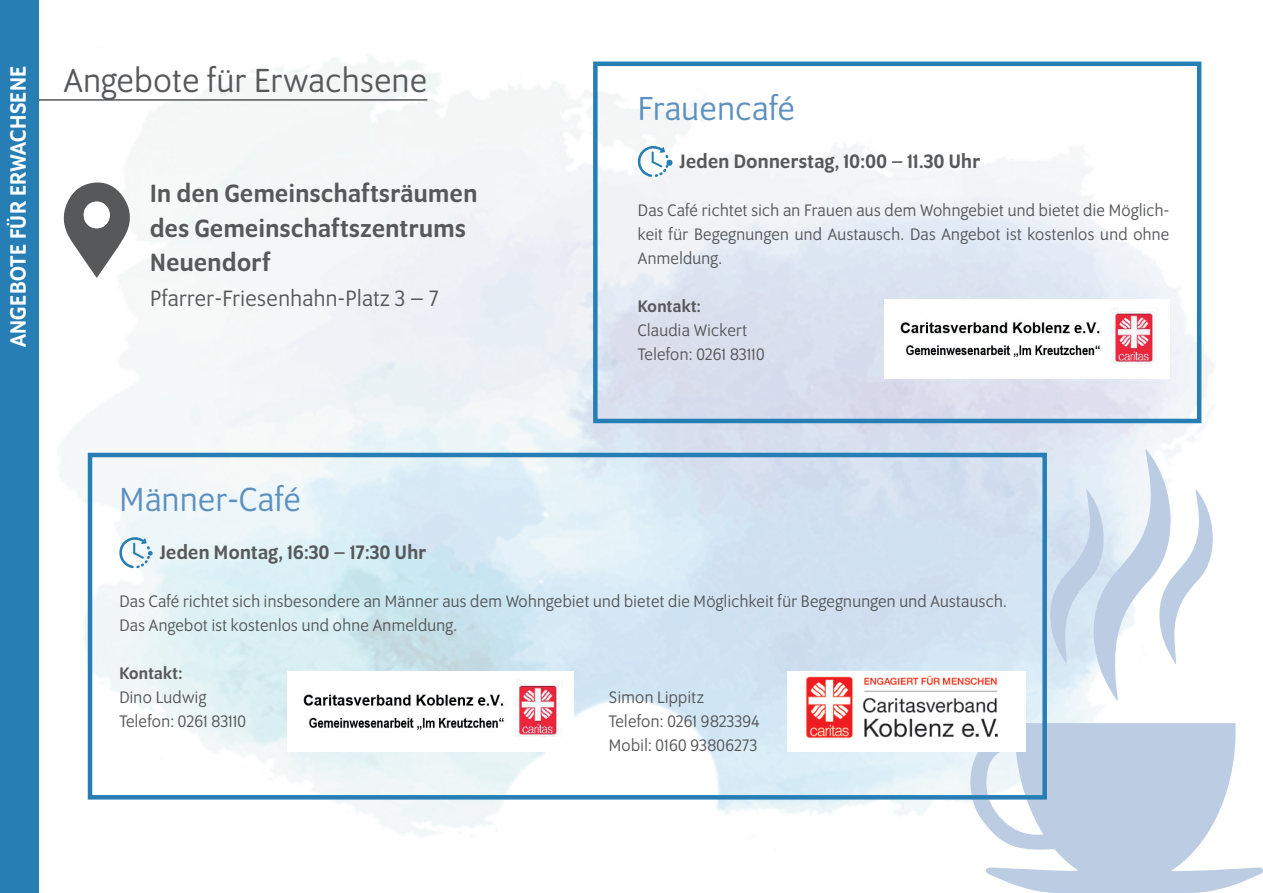
<style>
.page{position:relative;width:1263px;height:893px;background:#fff}
.page>*{position:absolute;margin:0;border:0;box-sizing:border-box;transform-origin:0 0}
.t1{font:36px "Program OT";letter-spacing:.02em;color:#57585a}
.t2{font:36px "Program OT";letter-spacing:.02em;color:#5c90c0}
.t3{font:500 27px/34.5px "Program OT";letter-spacing:.02em;color:#57585a}
.t4{font:24px "Program OT";letter-spacing:.02em;color:#57585a}
.t5{font:500 24px "Program OT";letter-spacing:.02em;color:#fff}
.t6{font:500 21px "Program OT";letter-spacing:.02em;color:#57585a}
.t7{font:18px/24px "Program OT";letter-spacing:.02em;color:#57585a}
.t8{font:500 18px "Program OT";letter-spacing:.02em;color:#57585a}
</style>
<div class="page">
<svg style="left:969px;top:723px;width:294px;height:170px;fill:#bbcce3"></svg>
<svg style="left:1050px;top:449px;width:163px;height:252px"></svg>
<div style="left:593px;top:62px;width:608px;height:361px;border:4px solid #267eb4"></div>
<div style="left:88px;top:453px;width:959px;height:346px;border:4px solid #267eb4"></div>
<svg style="left:638px;top:145px;width:34px;height:32px"></svg>
<svg style="left:119px;top:536px;width:34px;height:32px"></svg>
<hr style="left:0;top:99px;width:427px;height:2px;background:#57585a">
<svg style="left:63px;top:181px;width:69px;height:97px"></svg>
<div style="left:84px;top:202px;width:26px;height:26px;background:#fff;border-radius:50%"></div>
<img style="left:900px;top:307px;width:259px;height:58px">
<img style="left:303px;top:679px;width:260px;height:58px">
<img style="left:805px;top:675px;width:220px;height:76px">
<div style="left:0;top:0;width:38px;height:893px;background:#267eb4"></div>
<h3 class="t5" style="left:5px;top:347px;width:283px;rotate:-90deg">ANGEBOTE FÜR ERWACHSENE</h3>
<h1 class="t1" style="left:64px;top:60px;width:365px">Angebote für Erwachsene</h1>
<h2 class="t3" style="left:150px;top:176px;width:329px">In den Gemeinschaftsräumen des Gemeinschaftszentrums<br>Neuendorf</h2>
<h3 class="t4" style="left:150px;top:285px;width:290px">Pfarrer-Friesenhahn-Platz 3 – 7</h3>
<h1 class="t2" style="left:638px;top:88px;width:158px">Frauencafé</h1>
<p class="t6" style="left:680px;top:149px;width:302px">Jeden Donnerstag, 10:00 – 11.30 Uhr</p>
<p class="t7" style="left:638px;top:198px;width:533px;text-align:justify">Das Café richtet sich an Frauen aus dem Wohngebiet und bietet die Möglich&shy;keit für Begegnungen und Austausch. Das Angebot ist kostenlos und ohne Anmeldung.</p>
<p class="t8" style="left:638px;top:296px;width:65px">Kontakt:</p>
<p class="t7" style="left:638px;top:318px;width:128px">Claudia Wickert<br>Telefon: 0261 83110</p>
<h1 class="t2" style="left:119px;top:480px;width:183px">Männer-Café</h1>
<p class="t6" style="left:160px;top:540px;width:268px">Jeden Montag, 16:30 – 17:30 Uhr</p>
<p class="t7" style="left:119px;top:589px;width:889px">Das Café richtet sich insbesondere an Männer aus dem Wohngebiet und bietet die Möglichkeit für Begegnungen und Austausch.<br>Das Angebot ist kostenlos und ohne Anmeldung.</p>
<p class="t8" style="left:119px;top:663px;width:65px">Kontakt:</p>
<p class="t7" style="left:119px;top:685px;width:128px">Dino Ludwig<br>Telefon: 0261 83110</p>
<p class="t7" style="left:609px;top:685px;width:153px">Simon Lippitz<br>Telefon: 0261 9823394<br>Mobil: 0160 93806273</p>
</div>
